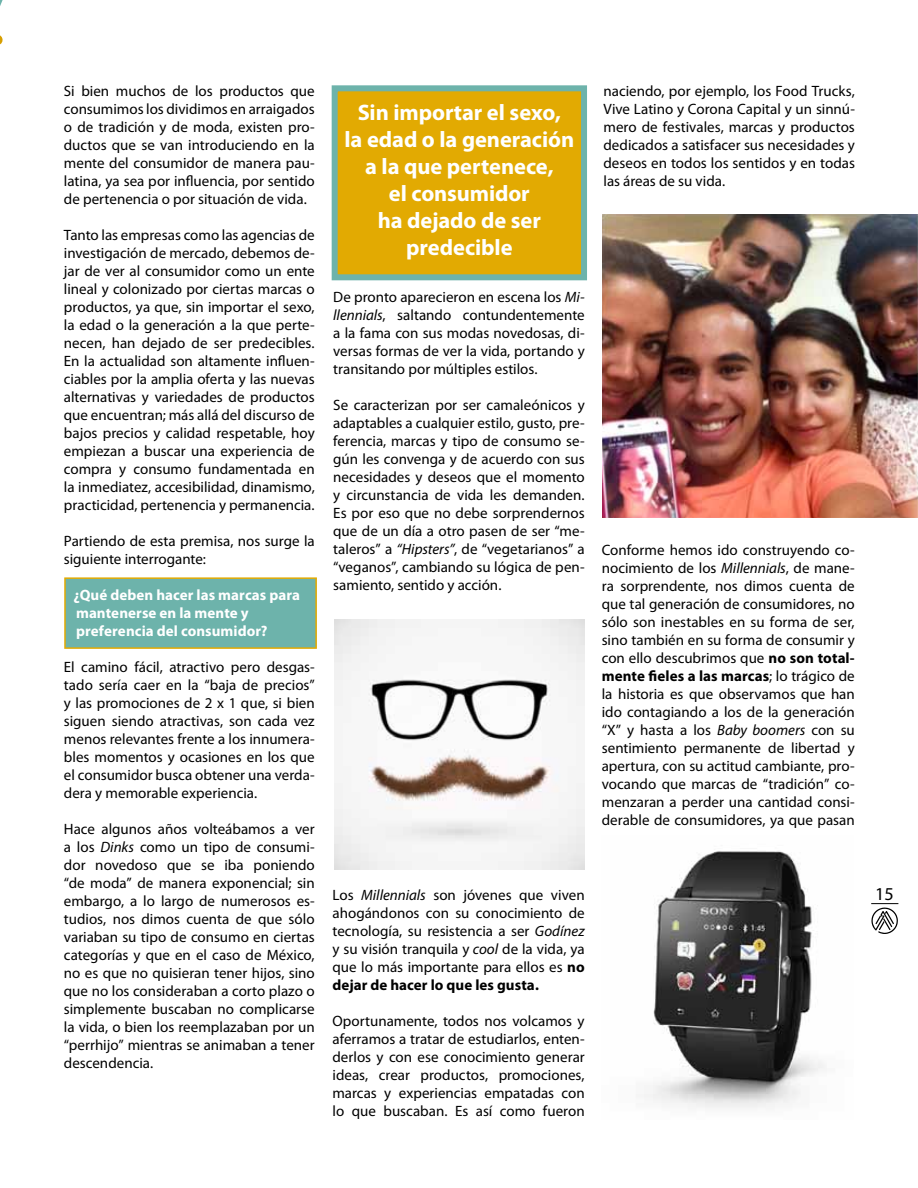
<style>
.page{position:relative;width:918px;height:1188px;background:#fff}
.page>*{position:absolute;margin:0;border:0;box-sizing:border-box;transform-origin:0 0}
.t1{font:700 22.5px/27px "Myriad Pro";letter-spacing:-.005em;color:#fff;text-align:center}
.t2{font:18.15px "Myriad";color:#000}
.t3{font:15px/18px "Myriad Pro";color:#000;text-align:justify}
.t4{font:700 15px/18px "Myriad Pro";letter-spacing:.005em;color:#fff}
.s1{font-style:italic}
.s2{font-weight:700}
</style>
<div class="page">
<svg style="left:871px;top:903px;width:27px;height:31px"></svg>
<div style="left:64px;top:577px;width:253px;height:72px;background:#6db3ab;border:2px solid #e2aa02"></div>
<svg style="left:0;top:35px;width:3px;height:10px"></svg>
<div style="left:332px;top:85px;width:255px;height:195px;background:#e2aa02;border:6px solid #6db3ab"></div>
<img style="left:334px;top:619px;width:251px;height:251px">
<img style="left:603px;top:215px;width:315px;height:303px">
<img style="left:644px;top:851px;width:181px;height:257px">
<p class="t3" style="left:64px;top:82px;width:252px">Si bien muchos de los productos que consumimos los dividimos en arraigados o de tradición y de moda, existen pro&shy;ductos que se van introduciendo en la mente del consumidor de manera pau&shy;latina, ya sea por influencia, por sentido de pertenencia o por situación de vida.</p>
<p class="t3" style="left:64px;top:226px;width:252px">Tanto las empresas como las agencias de investigación de mercado, debemos de&shy;jar de ver al consumidor como un ente lineal y colonizado por ciertas marcas o productos, ya que, sin importar el sexo, la edad o la generación a la que perte&shy;necen, han dejado de ser predecibles.<br>En la actualidad son altamente influen&shy;ciables por la amplia oferta y las nuevas alternativas y variedades de productos que encuentran; más allá del discurso de bajos precios y calidad respetable, hoy empiezan a buscar una experiencia de compra y consumo fundamentada en la inmediatez, accesibilidad, dinamismo, practicidad, pertenencia y permanencia.</p>
<p class="t3" style="left:64px;top:532px;width:252px">Partiendo de esta premisa, nos surge la siguiente interrogante:</p>
<p class="t4" style="left:73px;top:585px;width:228px">¿Qué deben hacer las marcas para mantenerse en la mente y preferencia del consumidor?</p>
<p class="t3" style="left:64px;top:658px;width:252px">El camino fácil, atractivo pero desgas&shy;tado sería caer en la “baja de precios” y las promociones de 2 x 1 que, si bien siguen siendo atractivas, son cada vez menos relevantes frente a los innumera&shy;bles momentos y ocasiones en los que el consumidor busca obtener una verda&shy;dera y memorable experiencia.</p>
<p class="t3" style="left:64px;top:820px;width:252px">Hace algunos años volteábamos a ver a los <span class="s1">Dinks</span> como un tipo de consumi&shy;dor novedoso que se iba poniendo “de moda” de manera exponencial; sin embargo, a lo largo de numerosos es&shy;tudios, nos dimos cuenta de que sólo variaban su tipo de consumo en ciertas categorías y que en el caso de México, no es que no quisieran tener hijos, sino que no los consideraban a corto plazo o simplemente buscaban no complicarse la vida, o bien los reemplazaban por un “perrhijo” mientras se animaban a tener descendencia.</p>
<h1 class="t1" style="left:345px;top:98px;width:231px">Sin importar el sexo,<br>la edad o la generación a la que pertenece,<br>el consumidor<br>ha dejado de ser predecible</h1>
<p class="t3" style="left:333px;top:288px;width:253px">De pronto aparecieron en escena los <span class="s1">Mi&shy;llennials</span>, saltando contundentemente a la fama con sus modas novedosas, di&shy;versas formas de ver la vida, portando y transitando por múltiples estilos.</p>
<p class="t3" style="left:333px;top:396px;width:253px">Se caracterizan por ser camaleónicos y adaptables a cualquier estilo, gusto, pre&shy;ferencia, marcas y tipo de consumo se&shy;gún les convenga y de acuerdo con sus necesidades y deseos que el momento y circunstancia de vida les demanden.<br>Es por eso que no debe sorprendernos que de un día a otro pasen de ser “me&shy;taleros” a <span class="s1">“Hipsters”</span>, de “vegetarianos” a “veganos”, cambiando su lógica de pen&shy;samiento, sentido y acción.</p>
<p class="t3" style="left:604px;top:82px;width:253px">naciendo, por ejemplo, los Food Trucks, Vive Latino y Corona Capital y un sinnú&shy;mero de festivales, marcas y productos dedicados a satisfacer sus necesidades y deseos en todos los sentidos y en todas las áreas de su vida.</p>
<p class="t3" style="left:602px;top:541px;width:255px">Conforme hemos ido construyendo co&shy;nocimiento de los <span class="s1">Millennials</span>, de mane&shy;ra sorprendente, nos dimos cuenta de que tal generación de consumidores, no sólo son inestables en su forma de ser, sino también en su forma de consumir y con ello descubrimos que <span class="s2">no son total&shy;mente fieles a las marcas</span>; lo trágico de la historia es que observamos que han ido contagiando a los de la generación “X” y hasta a los <span class="s1">Baby boomers</span> con su sentimiento permanente de libertad y apertura, con su actitud cambiante, pro&shy;vocando que marcas de “tradición” co&shy;menzaran a perder una cantidad consi&shy;derable de consumidores, ya que pasan</p>
<p class="t3" style="left:333px;top:886px;width:254px">Los <span class="s1">Millennials</span> son jóvenes que viven ahogándonos con su conocimiento de tecnología, su resistencia a ser <span class="s1">Godínez </span>y su visión tranquila y <span class="s1">cool</span> de la vida, ya que lo más importante para ellos es <span class="s2">no dejar de hacer lo que les gusta.</span></p>
<p class="t3" style="left:333px;top:1012px;width:254px">Oportunamente, todos nos volcamos y aferramos a tratar de estudiarlos, enten&shy;derlos y con ese conocimiento generar ideas, crear productos, promociones, marcas y experiencias empatadas con lo que buscaban. Es así como fueron</p>
<p class="t2" style="left:875px;top:885px;width:20px">15</p>
</div>
